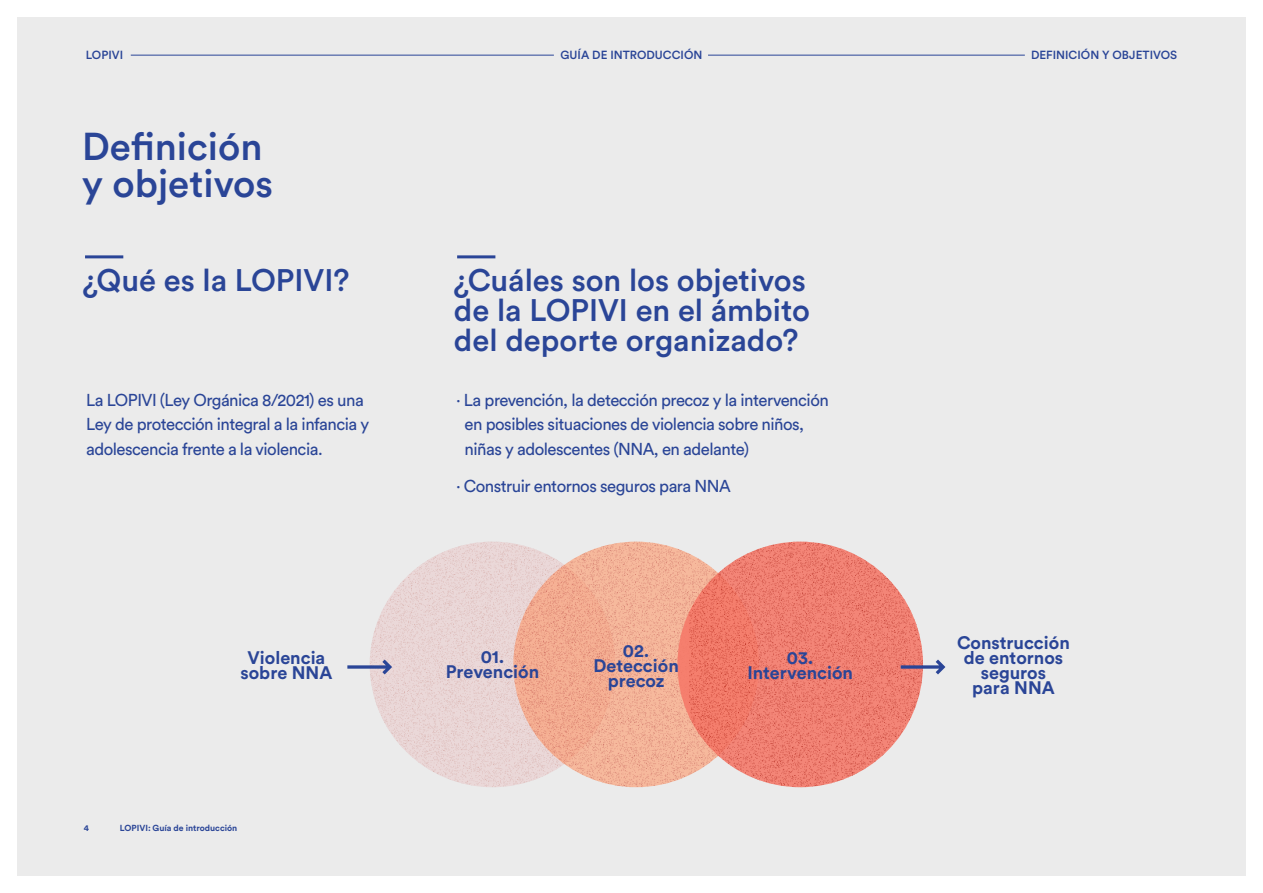
<style>
.page{position:relative;width:1263px;height:893px;background:#fff}
.page>*{position:absolute;margin:0;border:0;box-sizing:border-box;transform-origin:0 0}
.t1{font:500 38.55px/36.5px "Circular Std";color:#2a4597}
.t2{font:500 30.9px/30px "Circular Std";color:#2a4597}
.t3{font:700 18px/15px "Circular Std";color:#2a4597;text-align:center}
.t4{font:17.1px/24.3px "Circular Std";letter-spacing:-.03em;color:#2a4597}
.t5{font:500 11.7px "Circular Std";color:#2a4597}
.t6{font:700 8.7px "Circular Std";color:#2a4597}
</style>
<div class="page">
<div style="left:17px;top:17px;width:1228px;height:858px;background:#ebebeb"></div>
<img style="left:370px;top:542px;width:143px;height:245px">
<hr style="left:85px;top:255px;width:38px;height:3px;background:#2a4597">
<hr style="left:457px;top:255px;width:38px;height:3px;background:#2a4597">
<img style="left:513px;top:542px;width:176px;height:245px">
<img style="left:689px;top:542px;width:234px;height:245px">
<svg style="left:347px;top:659px;width:45px;height:15px"></svg>
<svg style="left:901px;top:659px;width:44px;height:15px"></svg>
<hr style="left:131px;top:55px;width:423px;height:1px;background:#2a4597">
<hr style="left:708px;top:55px;width:317px;height:1px;background:#2a4597">
<p class="t5" style="left:86px;top:48px;width:39px">LOPIVI</p>
<p class="t5" style="left:561px;top:48px;width:143px">GUÍA DE INTRODUCCIÓN</p>
<p class="t5" style="left:1031px;top:48px;width:147px">DEFINICIÓN Y OBJETIVOS</p>
<h1 class="t1" style="left:82px;top:128px;width:193px">Definición y objetivos</h1>
<h2 class="t2" style="left:83px;top:265px;width:268px">¿Qué es la LOPIVI?</h2>
<h2 class="t2" style="left:454px;top:265px;width:358px">¿Cuáles son los objetivos de la LOPIVI en el ámbito del deporte organizado?</h2>
<p class="t4" style="left:86px;top:388px;width:285px">La LOPIVI (Ley Orgánica 8/2021) es una<br>Ley de protección integral a la infancia y adolescencia frente a la violencia.</p>
<p class="t4" style="left:465px;top:388px;width:366px;text-indent:-8px">· La prevención, la detección precoz y la intervención en posibles situaciones de violencia sobre niños, niñas y adolescentes (NNA, en adelante)</p>
<p class="t4" style="left:456px;top:473px;width:276px">· Construir entornos seguros para NNA</p>
<p class="t3" style="left:241px;top:650px;width:93px">Violencia sobre NNA</p>
<p class="t6" style="left:84px;top:823px;width:7px">4</p>
<p class="t6" style="left:120px;top:823px;width:119px">LOPIVI: Guía de introducción</p>
<p class="t3" style="left:446px;top:649px;width:95px">01.<br>Prevención</p>
<p class="t3" style="left:593px;top:642px;width:87px">02.<br>Detección precoz</p>
<p class="t3" style="left:747px;top:650px;width:107px">03.<br>Intervención</p>
<p class="t3" style="left:957px;top:635px;width:114px">Construcción de entornos seguros<br>para NNA</p>
</div>
